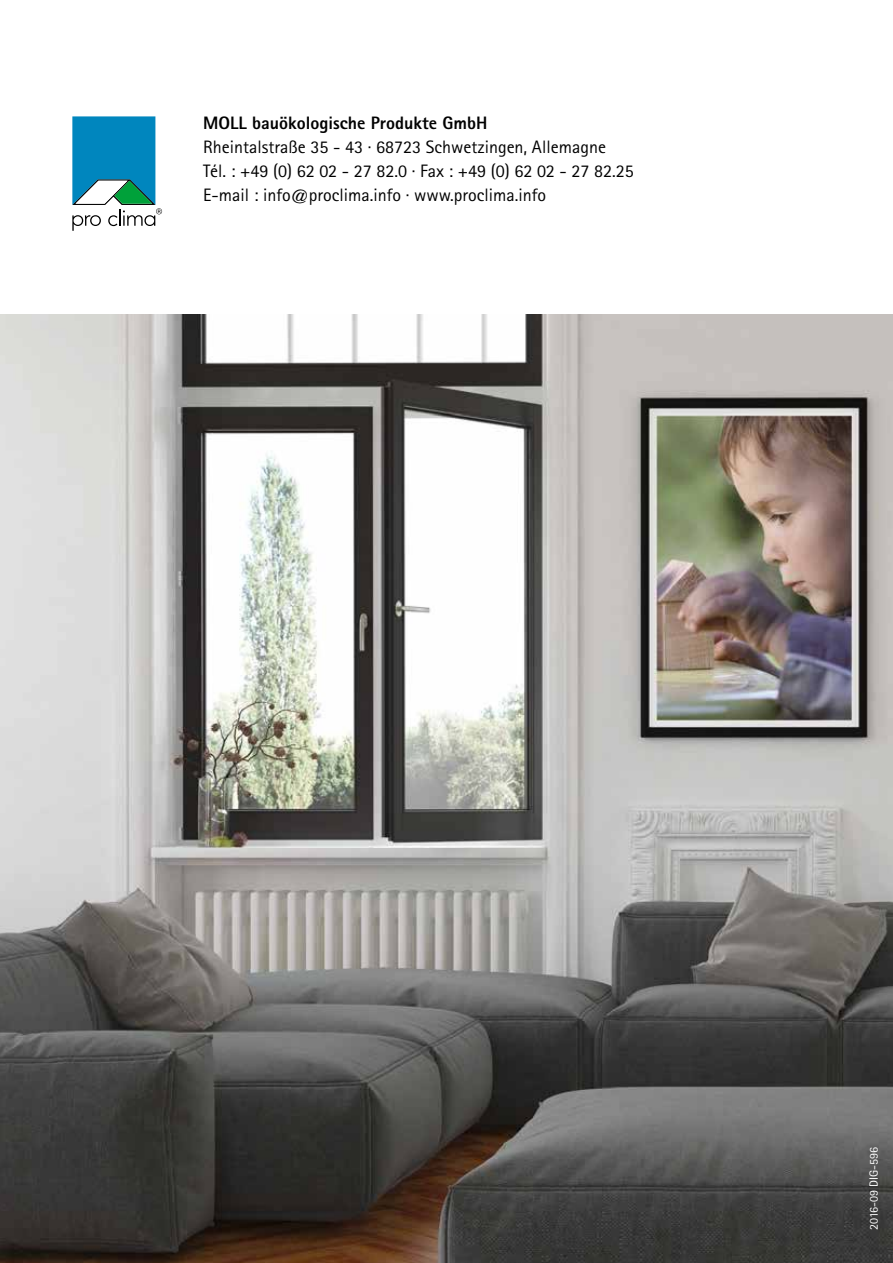
<style>
.page{position:relative;width:893px;height:1263px;background:#fff}
.page>*{position:absolute;margin:0;border:0;box-sizing:border-box;transform-origin:0 0}
.t1{font:18px/24px "Rotis Sans Serif Pro";color:#000}
.t2{font:800 18px "Rotis Sans Serif Pro";color:#000}
.t3{font:12px "Rotis Sans Serif Pro";color:#fff}
</style>
<div class="page">
<img style="left:0;top:315px;width:893px;height:948px">
<svg style="left:72px;top:116px;width:90px;height:115px"></svg>
<p class="t2" style="left:203px;top:112px;width:286px">MOLL bauökologische Produkte GmbH</p>
<p class="t1" style="left:203px;top:135px;width:432px">Rheintalstraße 35 - 43 · 68723 Schwetzingen, Allemagne<br>Tél. : +49 (0) 62 02 - 27 82.0 · Fax : +49 (0) 62 02 - 27 82.25<br>E-mail : info@proclima.info · www.proclima.info</p>
<p class="t3" style="left:867px;top:1230px;width:85px;rotate:-90deg">2016-09 DIG-596</p>
</div>
